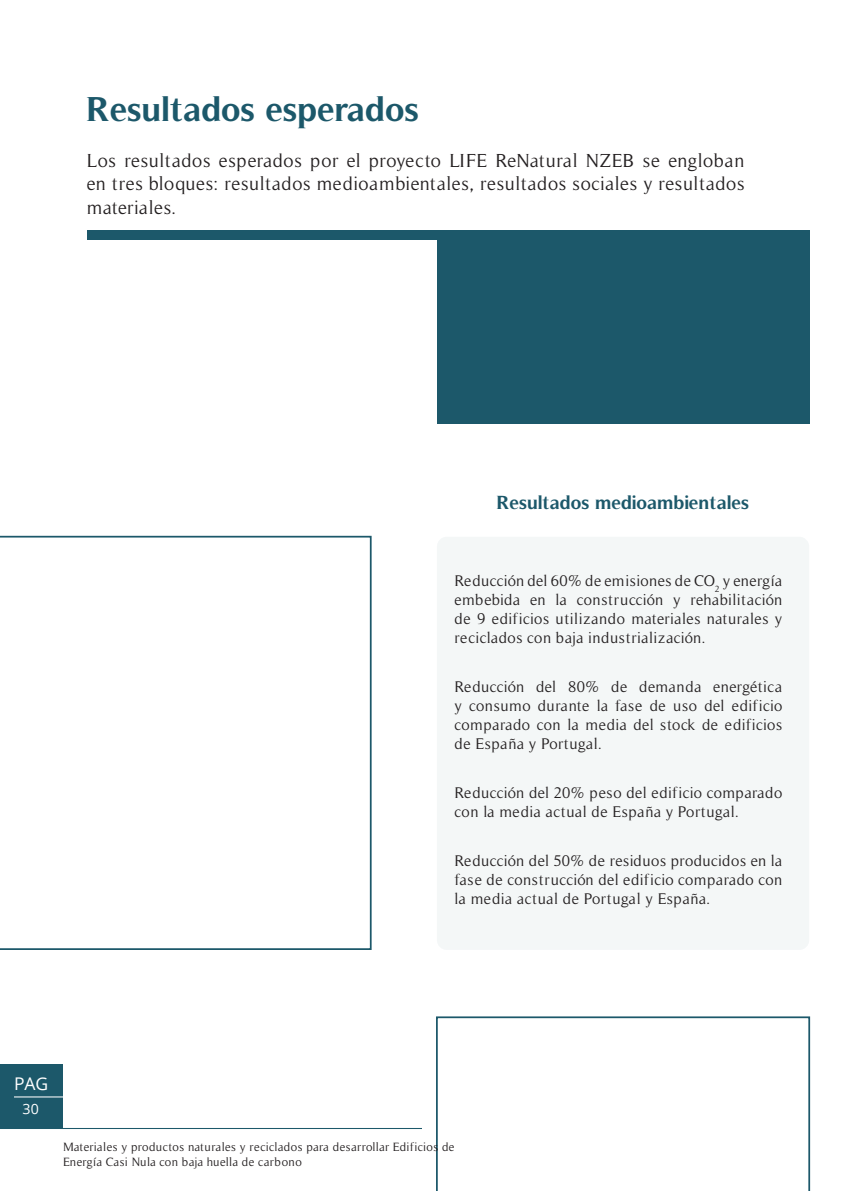
<style>
.page{position:relative;width:844px;height:1191px;background:#fff}
.page>*{position:absolute;margin:0;border:0;box-sizing:border-box;transform-origin:0 0}
.Nivel_2_Color_1{font:700 35px "Timeless";color:#1c586a}
.t1{font:19.25px/23.1px "Timeless";letter-spacing:.03em;color:#231f20;text-align:justify}
.t2{font:700 19.25px "Timeless";color:#1c586a}
.t3{font:17.5px "Open Sans";color:#fff}
.t4{font:15.75px/18.9px "Timeless";letter-spacing:.03em;color:#231f20;text-align:justify}
.t5{font:14.17px "Open Sans";color:#fff}
.t6{font:12.25px/14.7px "Timeless";letter-spacing:.025em;color:#231f20}
</style>
<div class="page">
<svg style="left:0;top:536px;width:371px;height:414px"></svg>
<svg style="left:436px;top:1016px;width:373px;height:175px"></svg>
<div style="left:437px;top:231px;width:372px;height:192px;background:#1c586a"></div>
<div style="left:87px;top:230px;width:722px;height:10px;background:#1c586a"></div>
<div style="left:437px;top:536px;width:372px;height:414px;background:#f4f7f7;border-radius:10px"></div>
<div style="left:0;top:1064px;width:63px;height:64px;background:#1c586a"></div>
<hr style="left:14px;top:1096px;width:49px;height:1px;background:#fff">
<hr style="left:0;top:1128px;width:422px;height:1px;background:#1c586a">
<p class="Nivel_2_Color_1" style="left:87px;top:88px;width:334px">Resultados esperados</p>
<p class="t1" style="left:87px;top:149px;width:659px">Los resultados esperados por el proyecto LIFE ReNatural NZEB se engloban en tres bloques: resultados medioambientales, resultados sociales y resultados materiales.</p>
<p class="t2" style="left:496px;top:491px;width:254px">Resultados medioambientales</p>
<p class="t4" style="left:454px;top:571px;width:329px">Reducción del 60% de emisiones de CO<sub>2</sub> y energía embebida en la construcción y rehabilitación de 9 edificios utilizando materiales naturales y reciclados con baja industrialización.</p>
<p class="t4" style="left:454px;top:677px;width:329px">Reducción del 80% de demanda energética y consumo durante la fase de uso del edificio comparado con la media del stock de edificios de España y Portugal.</p>
<p class="t4" style="left:454px;top:783px;width:329px">Reducción del 20% peso del edificio comparado con la media actual de España y Portugal.</p>
<p class="t4" style="left:454px;top:851px;width:329px">Reducción del 50% de residuos producidos en la fase de construcción del edificio comparado con la media actual de Portugal y España.</p>
<p class="t3" style="left:14px;top:1072px;width:36px">PAG</p>
<p class="t5" style="left:23px;top:1099px;width:18px">30</p>
<p class="t6" style="left:63px;top:1139px;width:393px">Materiales y productos naturales y reciclados para desarrollar Edificios de<br>Energía Casi Nula con baja huella de carbono</p>
</div>
